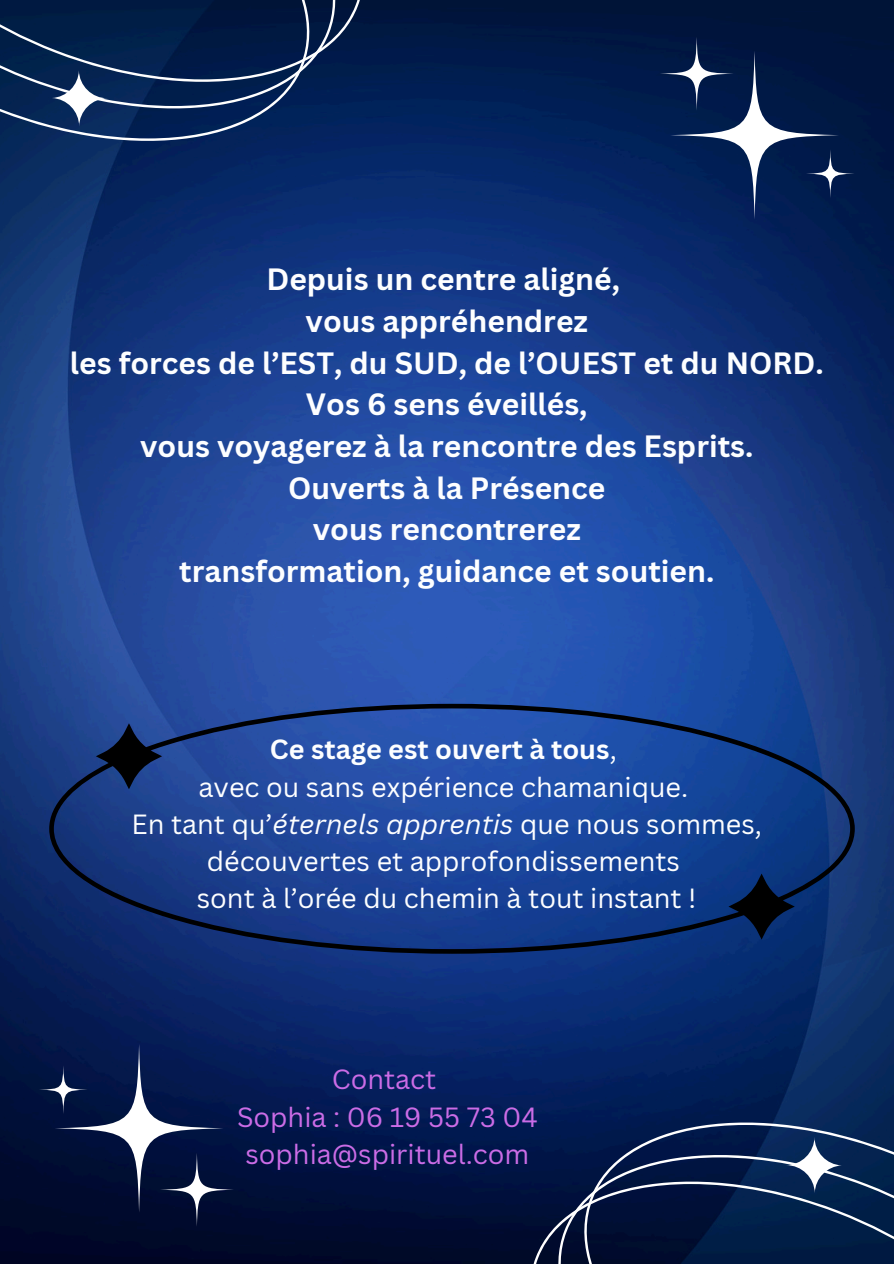
<style>
.page{position:relative;width:894px;height:1264px;background:#fff}
.page>*{position:absolute;margin:0;border:0;box-sizing:border-box;transform-origin:0 0}
.t1{font:700 30px/41.7px "Canva Sans";color:#fdfeff;text-align:center}
.t2{font:27px/37.2px "Canva Sans";color:#fdfeff;text-align:center}
.t3{font:27px "Canva Sans";color:#cb6ce6}
.t4{font:700 27px "Canva Sans";color:#fdfeff}
.s1{font-weight:400}
.s2{font-style:italic}
</style>
<div class="page">
<img style="left:0;top:0;width:893px;height:1263px">
<svg style="left:563px;top:1116px;width:330px;height:20px;background:#132c5c"></svg>
<svg style="left:508px;top:1136px;width:385px;height:127px;background:#0f254c"></svg>
<svg style="left:0;top:126px;width:330px;height:20px;background:#163366"></svg>
<svg style="left:0;top:0;width:385px;height:126px;background:#112c56"></svg>
<svg style="left:55px;top:1044px;width:168px;height:168px;background:#1e2d56"></svg>
<svg style="left:39px;top:1065px;width:49px;height:49px;background:#1a2b53"></svg>
<svg style="left:160px;top:1152px;width:74px;height:74px;background:#1a2549"></svg>
<svg style="left:670px;top:51px;width:168px;height:168px;background:#1e3661"></svg>
<svg style="left:805px;top:149px;width:49px;height:49px;background:#1a315c"></svg>
<svg style="left:659px;top:37px;width:74px;height:74px;background:#1a3058"></svg>
<svg style="left:49px;top:703px;width:805px;height:250px;background:#183e8b"></svg>
<p class="t1" style="left:70px;top:258px;width:755px">Depuis un centre aligné,<br>vous appréhendrez<br>les forces de l’EST, du SUD, de l’OUEST et du NORD.<br>Vos 6 sens éveillés,<br>vous voyagerez à la rencontre des Esprits.<br>Ouverts à la Présence<br>vous rencontrerez<br>transformation, guidance et soutien.</p>
<p class="t4" style="left:270px;top:730px;width:348px">Ce stage est ouvert à tous<span class="s1">,</span></p>
<h1 class="t2" style="left:198px;top:767px;width:491px">avec ou sans expérience chamanique.</h1>
<p class="t2" style="left:131px;top:804px;width:632px">En tant qu’<span class="s2">éternels apprentis</span> que nous sommes, découvertes et approfondissements</p>
<p class="t2" style="left:197px;top:879px;width:501px">sont à l’orée du chemin à tout instant !</p>
<p class="t3" style="left:332px;top:1060px;width:106px">Contact</p>
<p class="t3" style="left:237px;top:1097px;width:302px">Sophia : 06 19 55 73 04</p>
<p class="t3" style="left:245px;top:1134px;width:285px">sophia@spirituel.com</p>
</div>
